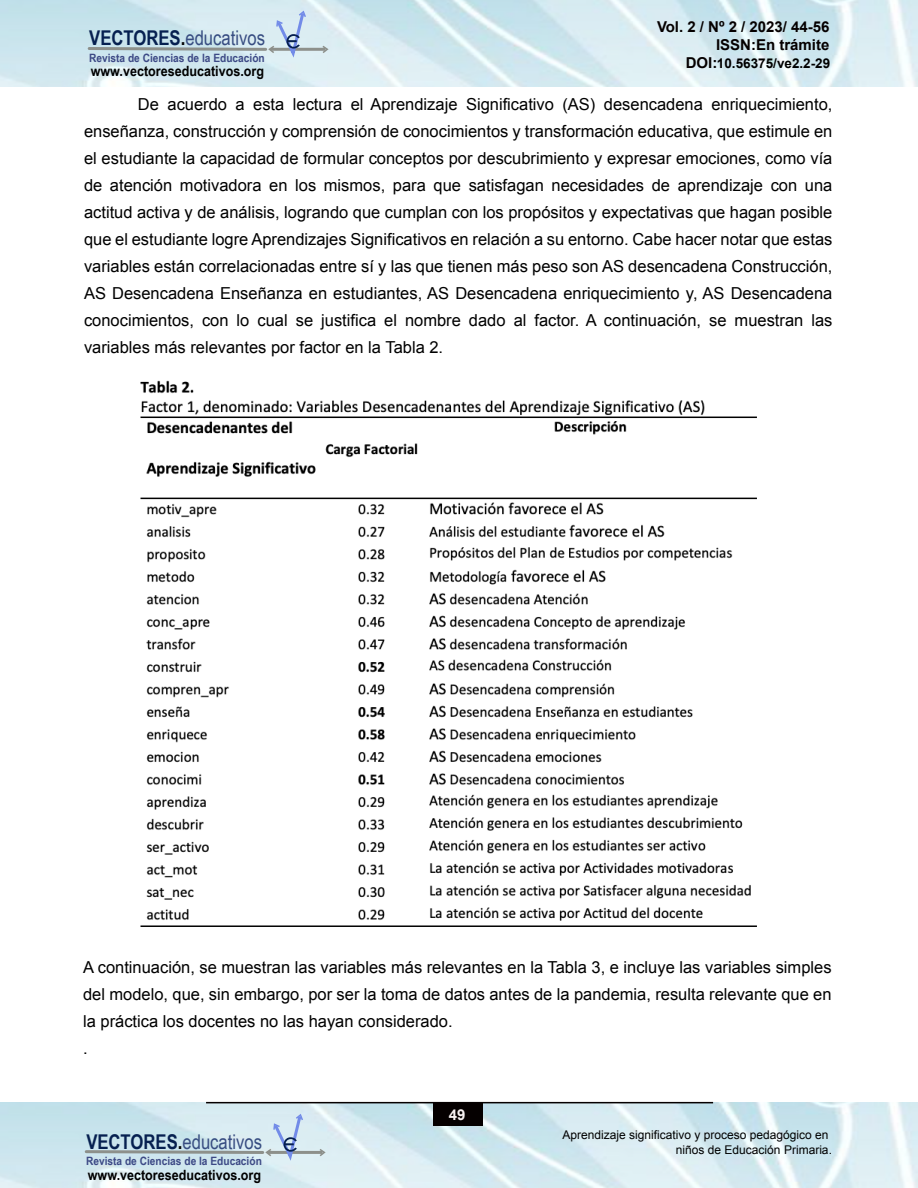
<style>
.page{position:relative;width:918px;height:1188px;background:#fff}
.page>*{position:absolute;margin:0;border:0;box-sizing:border-box;transform-origin:0 0}
.t1{font:20.4px "Arial Narrow";color:#374d81}
.t2{font:16.5px/27px "Arial";color:#000;text-align:justify}
.t3{font:700 15px/18px "Arial";color:#050000;text-align:right}
.t4{font:700 15px "Arial";color:#f7f2f2}
.t5{font:700 14.25px "Arial Narrow";color:#000;scale:1.08 1}
.t6{font:700 13.5px "Arial";color:#000}
.t7{font:12px/14.4px "Arial";color:#000;text-align:right}
.t8{font:700 11.55px "Arial Narrow";color:#3c4985;scale:1.08 1}
.s1{font-size:15px;color:#050000}
.s2{font-weight:700;color:#062050}
.s3{font-weight:700;color:#000}
</style>
<div class="page">
<img style="left:0;top:1103px;width:918px;height:85px">
<hr style="left:268px;top:1151px;width:55px;height:3px;background:#8d908b">
<svg style="left:318px;top:1147px;width:9px;height:11px"></svg>
<svg style="left:83px;top:1113px;width:221px;height:52px;background:#c9dfe8"></svg>
<hr style="left:206px;top:1102px;width:507px;height:1px;background:#050000">
<div style="left:433px;top:1103px;width:50px;height:23px;background:#050000"></div>
<img style="left:0;top:0;width:918px;height:86px">
<hr style="left:271px;top:48px;width:55px;height:3px;background:#8d908b">
<svg style="left:321px;top:44px;width:9px;height:11px"></svg>
<svg style="left:86px;top:9px;width:221px;height:53px;background:#cae0e8"></svg>
<img style="left:140px;top:380px;width:617px;height:547px">
<p class="t3" style="left:657px;top:19px;width:174px">Vol. 2 / Nº 2 / 2023/ 44-56<br>ISSN:En trámite</p>
<p class="t6" style="left:686px;top:55px;width:146px"><span class="s1">DOI:</span>10.56375/ve2.2-29</p>
<p class="t1" style="left:89px;top:23px;width:177px"><span class="s2">VECTORES</span><span class="s3">.</span>educativos</p>
<p class="t5" style="left:91px;top:61px;width:162px">www.vectoreseducativos.org</p>
<p class="t8" style="left:89px;top:49px;width:164px">Revista de Ciencias de la Educación</p>
<p class="t2" style="left:84px;top:90px;width:750px;text-indent:54px">De acuerdo a esta lectura el Aprendizaje Significativo (AS) desencadena enriquecimiento, enseñanza, construcción y comprensión de conocimientos y transformación educativa, que estimule en el estudiante la capacidad de formular conceptos por descubrimiento y expresar emociones, como vía de atención motivadora en los mismos, para que satisfagan necesidades de aprendizaje con una actitud activa y de análisis, logrando que cumplan con los propósitos y expectativas que hagan posible que el estudiante logre Aprendizajes Significativos en relación a su entorno. Cabe hacer notar que estas variables están correlacionadas entre sí y las que tienen más peso son AS desencadena Construcción, AS Desencadena Enseñanza en estudiantes, AS Desencadena enriquecimiento y, AS Desencadena conocimientos, con lo cual se justifica el nombre dado al factor. A continuación, se muestran las variables más relevantes por factor en la Tabla 2.</p>
<p class="t2" style="left:83px;top:954px;width:750px;text-align:left">A continuación, se muestran las variables más relevantes en la Tabla 3, e incluye las variables simples del modelo, que, sin embargo, por ser la toma de datos antes de la pandemia, resulta relevante que en la práctica los docentes no las hayan considerado.<br>.</p>
<p class="t1" style="left:86px;top:1126px;width:177px"><span class="s2">VECTORES</span><span class="s3">.</span>educativos</p>
<p class="t5" style="left:88px;top:1164px;width:162px">www.vectoreseducativos.org</p>
<p class="t8" style="left:86px;top:1152px;width:164px">Revista de Ciencias de la Educación</p>
<p class="t4" style="left:449px;top:1105px;width:18px">49</p>
<p class="t7" style="left:563px;top:1128px;width:271px">Aprendizaje significativo y proceso pedagógico en niños de Educación Primaria.</p>
</div>
